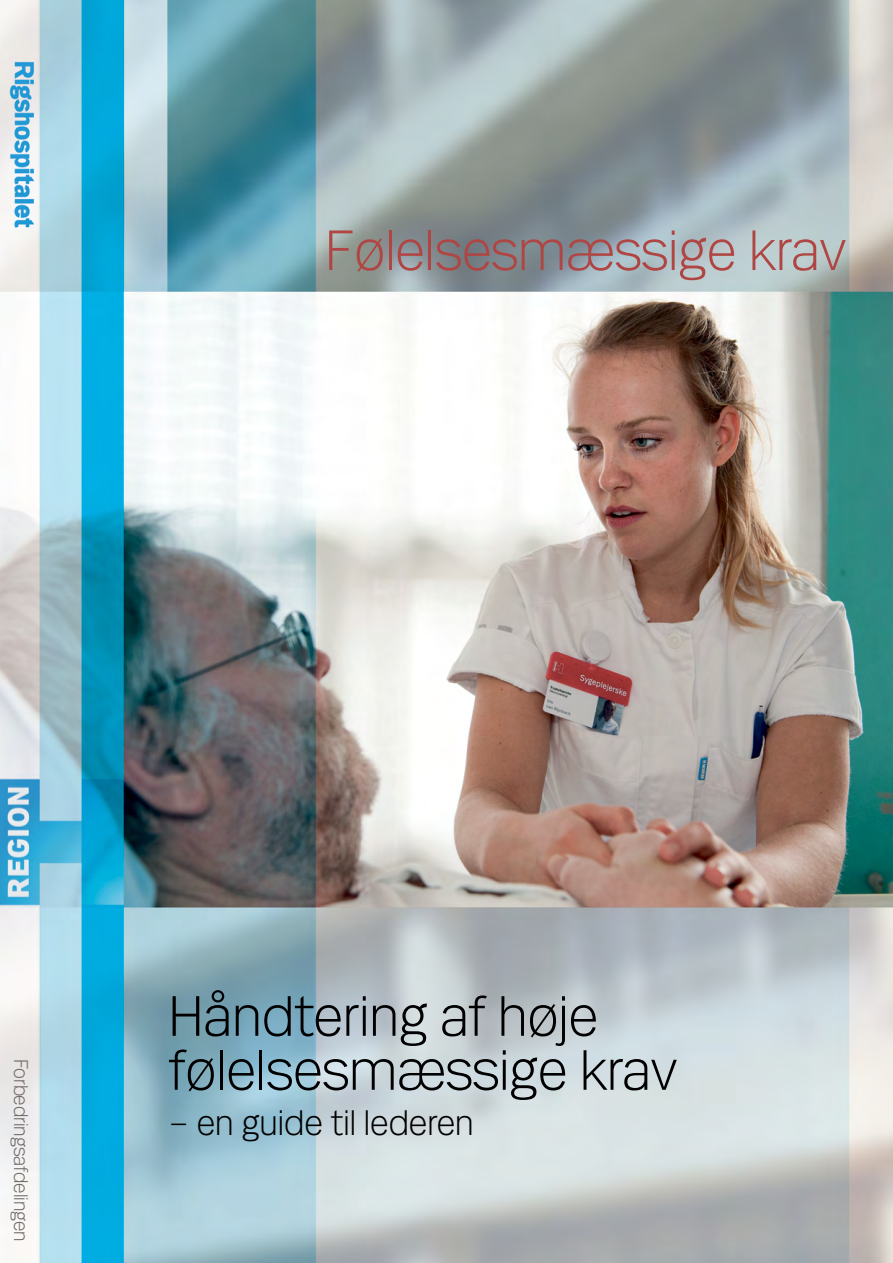
<style>
.page{position:relative;width:893px;height:1263px;background:#fff}
.page>*{position:absolute;margin:0;border:0;box-sizing:border-box;transform-origin:0 0}
.Forside_Overskrift{font:300 60px/54px "Mari";color:#000}
.Forside_Overskrift-2{font:300 60px "Mari";color:#b04643}
.Forside_Overskrift-3{font:300 37.5px "Mari";color:#000}
.Ryg_Hospital{font:300 21px "Mari";color:#6d6864}
</style>
<div class="page">
<img style="left:0;top:0;width:893px;height:1263px">
<p class="Forside_Overskrift-2" style="left:325px;top:214px;width:523px">Følelsesmæssige krav</p>
<p class="Ryg_Hospital" style="left:34px;top:1059px;width:184px;rotate:90deg">Forbedringsafdelingen</p>
<p class="Forside_Overskrift" style="left:168px;top:987px;width:511px">Håndtering af høje følelsesmæssige krav</p>
<p class="Forside_Overskrift-3" style="left:168px;top:1099px;width:307px">– en guide til lederen</p>
</div>
